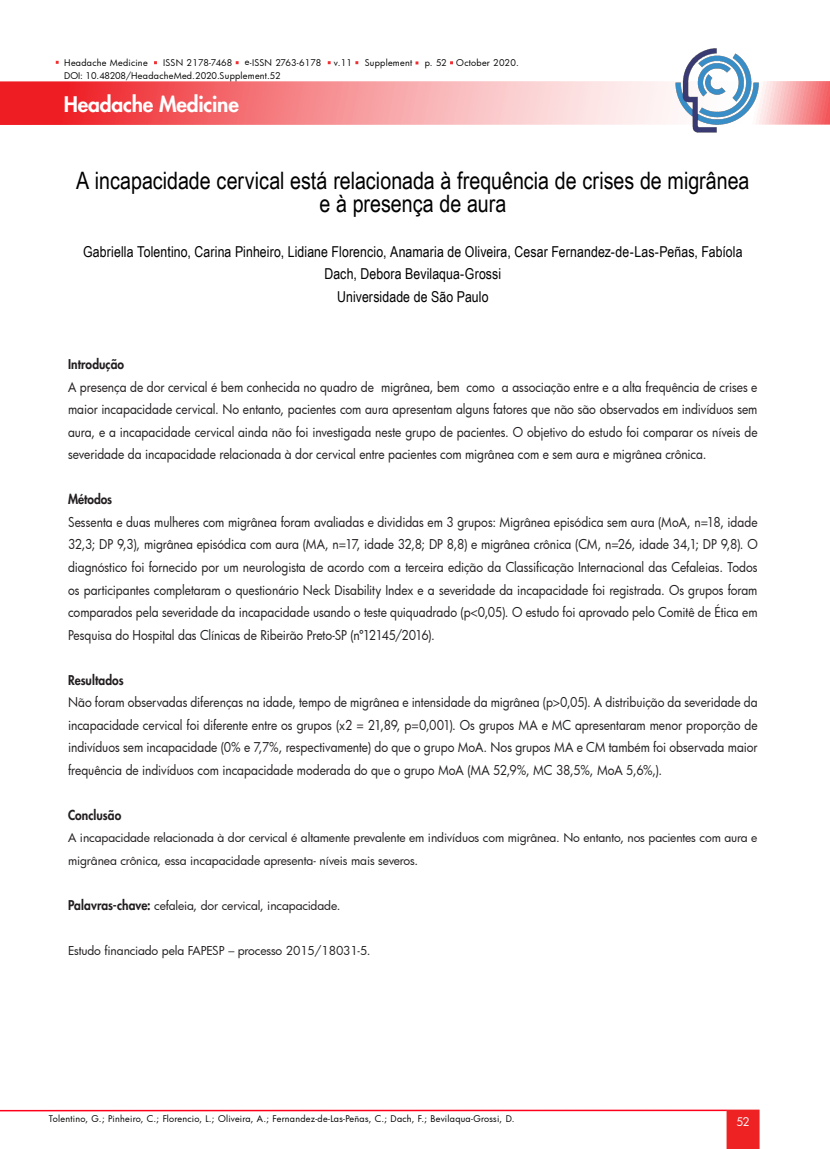
<style>
.page{position:relative;width:830px;height:1149px;background:#fff}
.page>*{position:absolute;margin:0;border:0;box-sizing:border-box;transform-origin:0 0}
.texto{font:24px/22.5px "Arial Narrow";color:#000;text-align:center}
.t1{font:800 21px "Futura";letter-spacing:-.01em;color:#fff}
.texto-2{font:15px/22.5px "Arial Narrow";letter-spacing:.005em;color:#000;text-align:center}
.t2{font:13.2px/22.5px "Futura";letter-spacing:-.01em;color:#231f20;text-align:justify;scale:.91 1}
.t3{font:800 13.2px "Futura";letter-spacing:.005em;color:#231f20;scale:.91 1}
.t4{font:12px/22.5px "Futura";letter-spacing:-.01em;color:#231f20}
.t5{font:11.55px "Futura";color:#fff}
.t6{font:9px "Futura";letter-spacing:.03em;color:#040503}
.t7{font:9px "Futura";letter-spacing:-.005em;color:#040503}
.t8{font:9px "Futura";letter-spacing:.01em;color:#040503}
.s1{font-style:inherit}
.s2{font-weight:800;font-size:13.2px}
</style>
<div class="page">
<svg style="left:0;top:81px;width:829px;height:44px;background:#f69092"></svg>
<svg style="left:726px;top:1109px;width:33px;height:39px"></svg>
<hr style="left:0;top:1109px;width:726px;height:1px;background:#ff001b">
<img style="left:674px;top:48px;width:85px;height:85px">
<p class="t6" style="left:64px;top:56px;width:85px">Headache Medicine</p>
<p class="t8" style="left:163px;top:56px;width:71px">ISSN 2178-7468</p>
<p class="t7" style="left:245px;top:56px;width:78px">e-ISSN 2763-6178</p>
<p class="t6" style="left:334px;top:56px;width:20px">v.11</p>
<p class="t6" style="left:364px;top:56px;width:49px">Supplement</p>
<p class="t6" style="left:424px;top:56px;width:96px">p. 52 October 2020.</p>
<p class="t6" style="left:64px;top:70px;width:218px"><span class="s1">DOI: 10.48208/</span>HeadacheMed.<span class="s1">2020.</span>Supplement.52</p>
<h2 class="t1" style="left:64px;top:91px;width:176px">Headache Medicine</h2>
<p class="texto" style="left:76px;top:168px;width:674px">A incapacidade cervical está relacionada à frequência de crises de migrânea e à presença de aura</p>
<p class="texto-2" style="left:83px;top:239px;width:660px">Gabriella Tolentino, Carina Pinheiro, Lidiane Florencio, Anamaria de Oliveira, Cesar Fernandez-de-Las-Peñas, Fabíola<br>Dach, Debora Bevilaqua-Grossi</p>
<p class="texto-2" style="left:337px;top:284px;width:153px">Universidade de São Paulo</p>
<p class="t3" style="left:68px;top:356px;width:63px">Introdução</p>
<p class="t2" style="left:68px;top:375px;width:758px">A presença de dor cervical é bem conhecida no quadro de migrânea, bem como a associação entre e a alta frequência de crises e maior incapacidade cervical. No entanto, pacientes com aura apresentam alguns fatores que não são observados em indivíduos sem aura, e a incapacidade cervical ainda não foi investigada neste grupo de pacientes. O objetivo do estudo foi comparar os níveis de severidade da incapacidade relacionada à dor cervical entre pacientes com migrânea com e sem aura e migrânea crônica.</p>
<p class="t3" style="left:68px;top:491px;width:50px">Métodos</p>
<p class="t2" style="left:68px;top:510px;width:759px">Sessenta e duas mulheres com migrânea foram avaliadas e divididas em 3 grupos: Migrânea episódica sem aura (MoA, n=18, idade 32,3; DP 9,3), migrânea episódica com aura (MA, n=17, idade 32,8; DP 8,8) e migrânea crônica (CM, n=26, idade 34,1; DP 9,8). O diagnóstico foi fornecido por um neurologista de acordo com a terceira edição da Classificação Internacional das Cefaleias. Todos os participantes completaram o questionário Neck Disability Index e a severidade da incapacidade foi registrada. Os grupos foram comparados pela severidade da incapacidade usando o teste quiquadrado (p&lt;0,05). O estudo foi aprovado pelo Comitê de Ética em Pesquisa do Hospital das Clínicas de Ribeirão Preto-SP (nº12145/2016).</p>
<p class="t3" style="left:68px;top:671px;width:63px">Resultados</p>
<p class="t2" style="left:68px;top:690px;width:758px">Não foram observadas diferenças na idade, tempo de migrânea e intensidade da migrânea (p&gt;0,05). A distribuição da severidade da incapacidade cervical foi diferente entre os grupos (x2 = 21,89, p=0,001). Os grupos MA e MC apresentaram menor proporção de indivíduos sem incapacidade (0% e 7,7%, respectivamente) do que o grupo MoA. Nos grupos MA e CM também foi observada maior frequência de indivíduos com incapacidade moderada do que o grupo MoA (MA 52,9%, MC 38,5%, MoA 5,6%,).</p>
<p class="t3" style="left:68px;top:806px;width:60px">Conclusão</p>
<p class="t4" style="left:68px;top:826px;width:690px">A incapacidade relacionada à dor cervical é altamente prevalente em indivíduos com migrânea. No entanto, nos pacientes com aura e migrânea crônica, essa incapacidade apresenta- níveis mais severos.</p>
<p class="t4" style="left:68px;top:893px;width:274px"><span class="s2">Palavras-chave:</span> cefaleia, dor cervical, incapacidade.</p>
<p class="t4" style="left:68px;top:938px;width:304px">Estudo financiado pela FAPESP – processo 2015/18031-5.</p>
<p class="t6" style="left:49px;top:1111px;width:467px">Tolentino, G.; Pinheiro, C.; Florencio, L.; Oliveira, A.; Fernandez-de-Las-Peñas, C.; Dach, F.; Bevilaqua-Grossi, D.</p>
<p class="t5" style="left:736px;top:1113px;width:15px">52</p>
</div>
